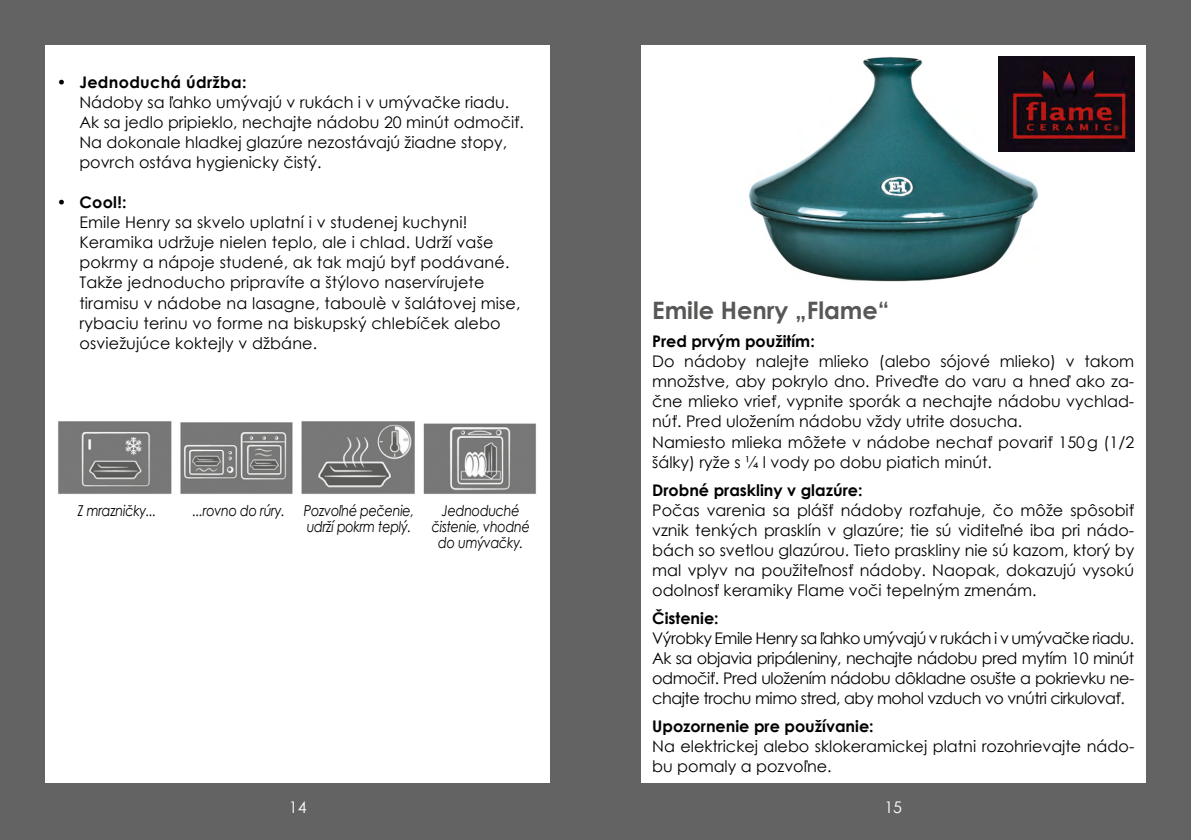
<style>
.page{position:relative;width:1191px;height:840px;background:#fff}
.page>*{position:absolute;margin:0;border:0;box-sizing:border-box;transform-origin:0 0}
.t1{font:700 24px "Century Gothic";color:#575756}
.t2{font:16px/20px "Century Gothic";color:#000}
.t3{font:700 16px "Century Gothic";color:#000}
.t4{font:700 16px "Century Gothic";letter-spacing:.02em;color:#000}
.t5{font:16px "Century Gothic";color:#fff}
.t6{font:italic 15px/16px "Century Gothic";letter-spacing:-.02em;color:#000;text-align:center;scale:.85 1}
</style>
<div class="page">
<div style="left:0;top:0;width:595px;height:839px;background:#646363"></div>
<div style="left:45px;top:45px;width:505px;height:737px;background:#fff"></div>
<img style="left:58px;top:421px;width:478px;height:73px">
<div style="left:595px;top:0;width:596px;height:839px;background:#646363"></div>
<div style="left:641px;top:45px;width:504px;height:737px;background:#fff"></div>
<img style="left:749px;top:57px;width:306px;height:225px">
<img style="left:998px;top:57px;width:136px;height:94px">
<p class="t4" style="left:57px;top:70px;width:191px">• Jednoduchá údržba:</p>
<p class="t2" style="left:79px;top:92px;width:446px">Nádoby sa ľahko umývajú v rukách i v umývačke riadu.<br>Ak sa jedlo pripieklo, nechajte nádobu 20 minút odmočiť.<br>Na dokonale hladkej glazúre nezostávajú žiadne stopy, povrch ostáva hygienicky čistý.</p>
<p class="t3" style="left:57px;top:190px;width:72px">• Cool!:</p>
<p class="t2" style="left:79px;top:212px;width:443px">Emile Henry sa skvelo uplatní i v studenej kuchyni!<br>Keramika udržuje nielen teplo, ale i chlad. Udrží vaše pokrmy a nápoje studené, ak tak majú byť podávané.<br>Takže jednoducho pripravíte a štýlovo naservírujete tiramisu v nádobe na lasagne, taboulè v šalátovej mise, rybaciu terinu vo forme na biskupský chlebíček alebo osviežujúce koktejly v džbáne.</p>
<p class="t6" style="left:77px;top:502px;width:94px">Z mrazničky...</p>
<p class="t6" style="left:193px;top:502px;width:110px">...rovno do rúry.</p>
<p class="t6" style="left:304px;top:502px;width:131px">Pozvoľné pečenie,</p>
<p class="t6" style="left:442px;top:502px;width:93px">Jednoduché</p>
<p class="t6" style="left:307px;top:518px;width:124px">udrží pokrm teplý.</p>
<p class="t6" style="left:432px;top:518px;width:117px">čistenie, vhodné do umývačky.</p>
<h1 class="t1" style="left:652px;top:292px;width:239px">Emile Henry „Flame“</h1>
<p class="t3" style="left:652px;top:329px;width:164px">Pred prvým použitím:</p>
<p class="t2" style="left:652px;top:351px;width:483px">Do nádoby nalejte mlieko (alebo sójové mlieko) v takom množstve, aby pokrylo dno. Priveďte do varu a hneď ako za&shy;čne mlieko vrieť, vypnite sporák a nechajte nádobu vychlad&shy;núť. Pred uložením nádobu vždy utrite dosucha.<br>Namiesto mlieka môžete v nádobe nechať povariť 150 g (1/2 šálky) ryže s ¼ l vody po dobu piatich minút.</p>
<p class="t3" style="left:652px;top:477px;width:212px">Drobné praskliny v glazúre:</p>
<p class="t2" style="left:652px;top:499px;width:483px;text-align:justify">Počas varenia sa plášť nádoby rozťahuje, čo môže spôsobiť vznik tenkých prasklín v glazúre; tie sú viditeľné iba pri nádo&shy;bách so svetlou glazúrou. Tieto praskliny nie sú kazom, ktorý by mal vplyv na použiteľnosť nádoby. Naopak, dokazujú vysokú odolnosť keramiky Flame voči tepelným zmenám.</p>
<p class="t3" style="left:652px;top:605px;width:68px">Čistenie:</p>
<p class="t2" style="left:652px;top:627px;width:483px;text-align:justify">Výrobky Emile Henry sa ľahko umývajú v rukách i v umývačke riadu.<br>Ak sa objavia pripáleniny, nechajte nádobu pred mytím 10 minút odmočiť. Pred uložením nádobu dôkladne osušte a pokrievku ne&shy;chajte trochu mimo stred, aby mohol vzduch vo vnútri cirkulovať.</p>
<p class="t3" style="left:652px;top:713px;width:223px">Upozornenie pre používanie:</p>
<p class="t2" style="left:652px;top:735px;width:483px">Na elektrickej alebo sklokeramickej platni rozohrievajte nádo&shy;bu pomaly a pozvoľne.</p>
<p class="t5" style="left:893px;top:794px;width:10px">6</p>
<p class="t5" style="left:298px;top:794px;width:10px">5</p>
<p class="t5" style="left:289px;top:795px;width:19px">14</p>
<p class="t5" style="left:884px;top:795px;width:19px">15</p>
</div>
